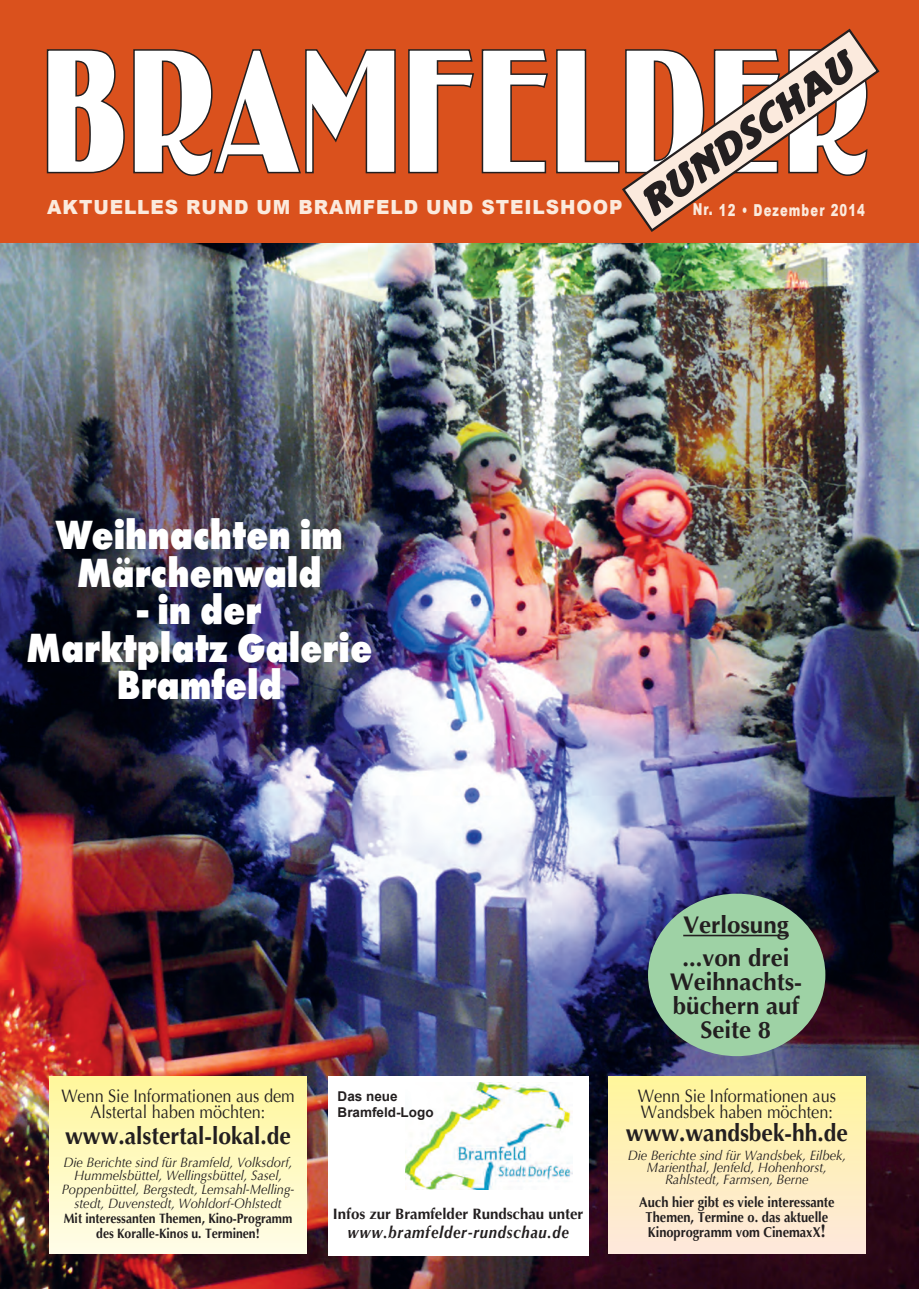
<style>
.page{position:relative;width:919px;height:1289px;background:#fff}
.page>*{position:absolute;margin:0;border:0;box-sizing:border-box;transform-origin:0 0}
.t1{font:italic 42.9px "Elmshorn";color:#231f20;scale:1.2 1}
.t2{font:42px/37.5px "Function Xbold";letter-spacing:.005em;color:#fff;text-align:center;scale:.85 1}
.t3{font:700 24px/24px "Optima";color:#231f20}
.t4{font:700 24px "Optima";color:#231f20;scale:.95 1}
.t5{font:900 19.5px "Arial";letter-spacing:.05em;color:#fbeadd;scale:.95 1}
.t6{font:18px/15.9px "Optima";color:#231f20;text-align:center;scale:.9 1}
.t7{font:italic 700 16.5px "Optima";letter-spacing:.05em;color:#231f20;scale:.9 1}
.t8{font:900 16.5px "Arial";letter-spacing:.09em;color:#fbeadd;scale:.7 1}
.t9{font:700 15px "Optima";color:#231f20}
.t10{font:700 14.25px/15px "Optima";color:#231f20;text-align:center;scale:.9 1}
.t11{font:italic 13.5px/13.6px "Optima";color:#231f20;text-align:center;scale:.95 1}
.t12{font:700 13.5px/15.1px "Optima";color:#231f20;text-align:center;scale:.9 1}
.t13{font:700 13.5px/16.2px "Arial";color:#231f20}
.s1{font-size:18px}
</style>
<div class="page">
<div style="left:0;top:0;width:918px;height:1288px;background:#da511d"></div>
<svg style="left:47px;top:49px;width:540px;height:104px"></svg>
<svg style="left:625px;top:28px;width:255px;height:125px"></svg>
<svg style="left:46px;top:153px;width:822px;height:79px"></svg>
<img style="left:0;top:243px;width:918px;height:1045px">
<div style="left:49px;top:1076px;width:258px;height:177px;background:linear-gradient(to bottom,#fff79b,#fffde8)"></div>
<div style="left:608px;top:1076px;width:257px;height:177px;background:linear-gradient(to bottom,#fff69c,#fee8dd)"></div>
<div style="left:328px;top:1076px;width:260px;height:179px;background:#fff"></div>
<img style="left:406px;top:1082px;width:166px;height:107px">
<div style="left:648px;top:893px;width:177px;height:163px;background:#9ed2a5;border-radius:50%"></div>
<hr style="left:683px;top:934px;width:105px;height:2px;background:#231f20">
<h3 class="t5" style="left:47px;top:192px;width:607px">AKTUELLES RUND UM BRAMFELD UND STEILSHOOP</h3>
<h1 class="t1" style="left:630px;top:188px;width:211px;rotate:-35deg">Rundschau</h1>
<p class="t8" style="left:692px;top:198px;width:248px">Nr. 12 • Dezember 2014</p>
<h2 class="t2" style="left:55px;top:516px;width:340px">Weihnachten im<br>Märchenwald</h2>
<h2 class="t2" style="left:26px;top:591px;width:408px">- in der<br>Marktplatz Galerie<br>Bramfeld</h2>
<h3 class="t3" style="left:682px;top:908px;width:108px;line-height:33px">Verlosung ...von drei</h3>
<h3 class="t3" style="left:670px;top:970px;width:134px;text-align:center">Weihnachts&shy;büchern auf<br>Seite 8</h3>
<h3 class="t6" style="left:61px;top:1088px;width:261px">Wenn Sie Informationen aus dem<br>Alstertal haben möchten:</h3>
<h3 class="t4" style="left:65px;top:1121px;width:239px">www.alstertal-lokal.de</h3>
<p class="t11" style="left:62px;top:1155px;width:246px">Die Berichte sind für Bramfeld, Volksdorf, Hummelsbüttel, Wellingsbüttel, Sasel, Poppenbüttel, Bergstedt, Lemsahl-Melling&shy;stedt, Duvenstedt, Wohldorf-Ohlstedt</p>
<p class="t12" style="left:64px;top:1210px;width:255px">Mit interessanten Themen, Kino-Programm des Koralle-Kinos u. Terminen!</p>
<p class="t13" style="left:337px;top:1088px;width:97px">Das neue<br>Bramfeld-Logo</p>
<p class="t9" style="left:333px;top:1204px;width:252px">Infos zur Bramfelder Rundschau unter</p>
<p class="t7" style="left:347px;top:1222px;width:247px">www.bramfelder-rundschau.de</p>
<h3 class="t6" style="left:637px;top:1087px;width:222px;line-height:16.5px;text-align:left">Wenn Sie Informationen aus<br>Wandsbek haben möchten:</h3>
<h3 class="t4" style="left:626px;top:1118px;width:235px">www.wandsbek-hh.de</h3>
<p class="t11" style="left:627px;top:1149px;width:231px;line-height:12px">Die Berichte sind für Wandsbek, Eilbek,<br>Marienthal, Jenfeld, Hohenhorst,<br>Rahlstedt, Farmsen, Berne</p>
<p class="t10" style="left:639px;top:1194px;width:218px">Auch hier gibt es viele interessante<br>Themen, Termine o. das aktuelle<br>Kinoprogramm vom CinemaxX<span class="s1">!</span></p>
</div>
